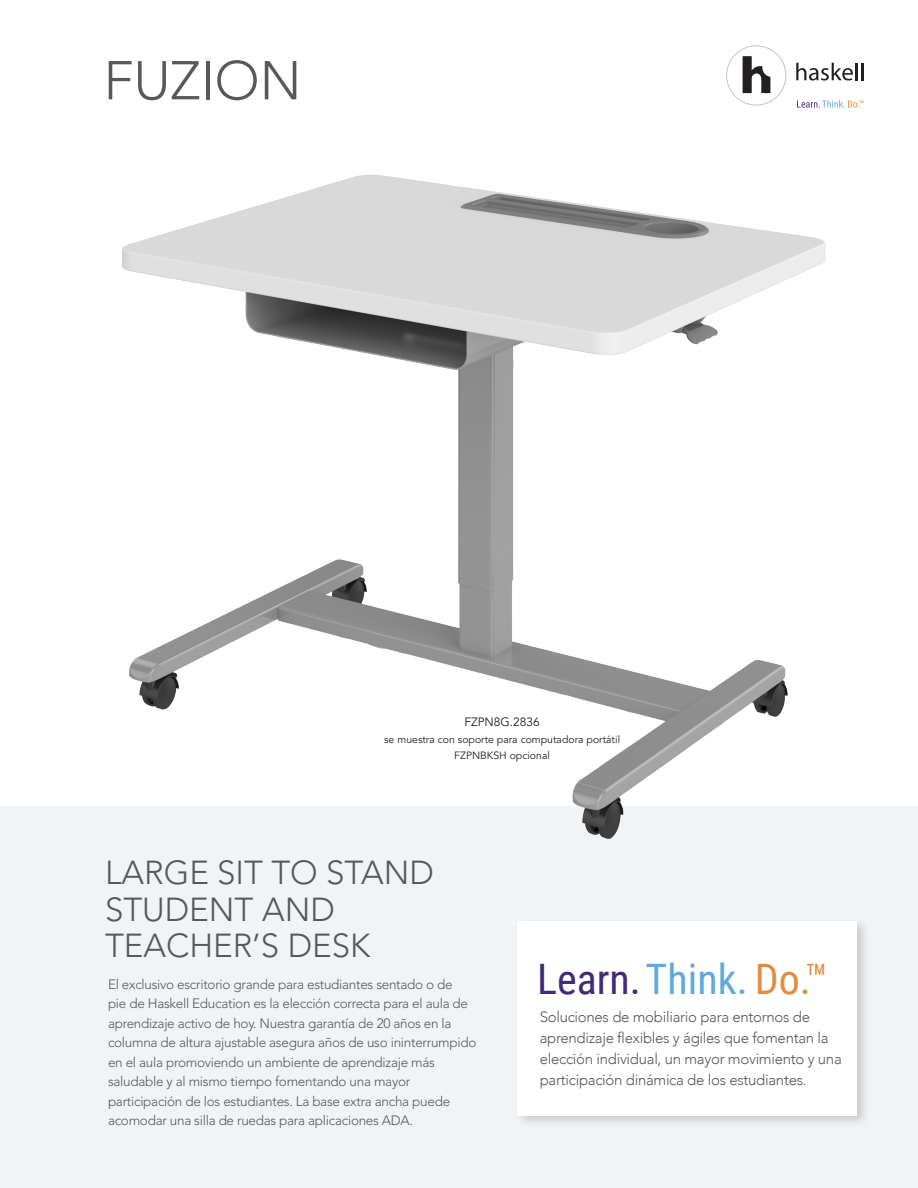
<style>
.page{position:relative;width:918px;height:1188px;background:#fff}
.page>*{position:absolute;margin:0;border:0;box-sizing:border-box;transform-origin:0 0}
.t1{font:300 54px "Avenir LT Std";color:#57585a}
.t2{font:42px "Roboto Condensed";color:#412a76}
.t3{font:300 33px/36.6px "Avenir LT Std";color:#57585a}
.t4{font:300 15px/21px "Avenir";letter-spacing:-.02em;color:#57585a}
.t5{font:300 13.5px/19.5px "Avenir LT Std";letter-spacing:-.02em;color:#57585a}
.t6{font:12px "Avenir LT Std";color:#231f20}
.t7{font:10.5px/16.5px "Avenir LT Std";color:#231f20;text-align:center}
.s1{color:#61a9dd}
.s2{color:#e38b40}
</style>
<div class="page">
<hr style="left:861px;top:63px;width:3px;height:17px;background:#231f20">
<svg style="left:726px;top:45px;width:60px;height:61px"></svg>
<svg style="left:797px;top:100px;width:66px;height:8px"></svg>
<svg style="left:796px;top:63px;width:67px;height:18px"></svg>
<div style="left:0;top:807px;width:918px;height:381px;background:#f2f3f4"></div>
<img style="left:120px;top:175px;width:708px;height:664px">
<div style="left:514px;top:917px;width:356px;height:211px;background:#231f20;opacity:.2"></div>
<div style="left:517px;top:921px;width:339px;height:195px;background:#fff"></div>
<h1 class="t1" style="left:104px;top:51px;width:200px">FUZION</h1>
<p class="t6" style="left:464px;top:717px;width:77px">FZPN8G.2836</p>
<p class="t7" style="left:384px;top:732px;width:238px">se muestra con soporte para computadora portátil<br>FZPNBKSH opcional</p>
<h3 class="t3" style="left:105px;top:855px;width:330px">LARGE SIT TO STAND<br>STUDENT AND<br>TEACHER’S DESK</h3>
<p class="t5" style="left:108px;top:975px;width:370px">El exclusivo escritorio grande para estudiantes sentado o de<br>pie de Haskell Education es la elección correcta para el aula de aprendizaje activo de hoy. Nuestra garantía de 20 años en la columna de altura ajustable asegura años de uso ininterrumpido en el aula promoviendo un ambiente de aprendizaje más saludable y al mismo tiempo fomentando una mayor participación de los estudiantes. La base extra ancha puede acomodar una silla de ruedas para aplicaciones ADA.</p>
<h2 class="t2" style="left:537px;top:954px;width:292px">Learn.<span class="s1">Think.</span> <span class="s2">Do.™</span></h2>
<p class="t4" style="left:540px;top:1008px;width:304px">Soluciones de mobiliario para entornos de aprendizaje flexibles y ágiles que fomentan la elección individual, un mayor movimiento y una participación dinámica de los estudiantes.</p>
</div>
